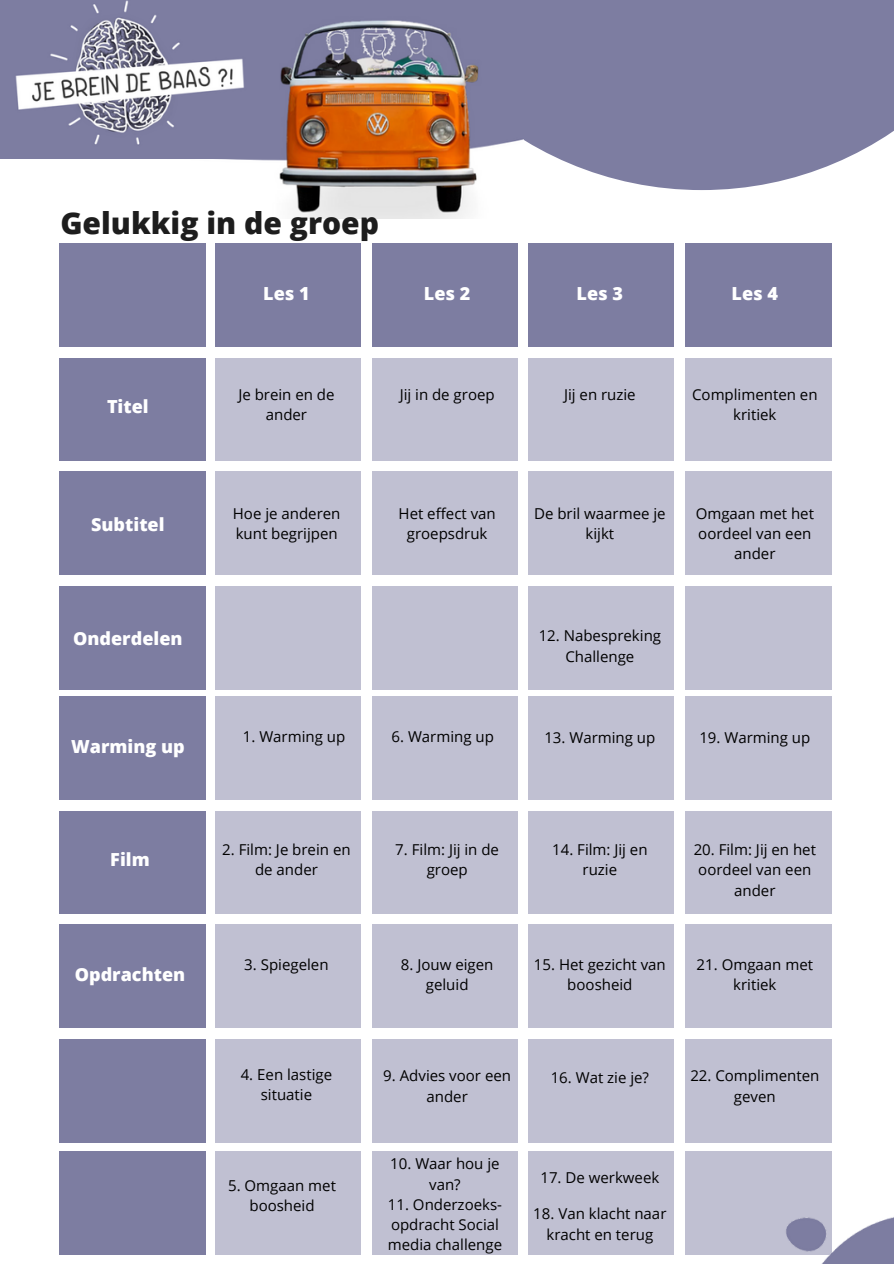
<style>
.page{position:relative;width:894px;height:1264px;background:#fff}
.page>*{position:absolute;margin:0;border:0;box-sizing:border-box;transform-origin:0 0}
.t1{font:800 30px "Open Sans";color:#1d1d1d}
.t2{font:800 18px "Open Sans";color:#fff}
.t3{font:15px/20.2px "Open Sans";color:#000;text-align:center}
</style>
<div class="page">
<div style="left:215px;top:243px;width:145px;height:103px;background:#7d7da1"></div>
<div style="left:372px;top:243px;width:145px;height:103px;background:#7d7da1"></div>
<div style="left:528px;top:243px;width:145px;height:103px;background:#7d7da1"></div>
<div style="left:685px;top:243px;width:146px;height:103px;background:#7d7da1"></div>
<div style="left:215px;top:358px;width:145px;height:102px;background:#c0c0d2"></div>
<div style="left:372px;top:358px;width:145px;height:102px;background:#c0c0d2"></div>
<div style="left:528px;top:358px;width:145px;height:102px;background:#c0c0d2"></div>
<div style="left:685px;top:358px;width:146px;height:102px;background:#c0c0d2"></div>
<div style="left:215px;top:471px;width:145px;height:104px;background:#c0c0d2"></div>
<div style="left:372px;top:471px;width:145px;height:104px;background:#c0c0d2"></div>
<div style="left:528px;top:471px;width:145px;height:104px;background:#c0c0d2"></div>
<div style="left:685px;top:471px;width:146px;height:104px;background:#c0c0d2"></div>
<div style="left:215px;top:586px;width:145px;height:104px;background:#c0c0d2"></div>
<div style="left:372px;top:586px;width:145px;height:104px;background:#c0c0d2"></div>
<div style="left:528px;top:586px;width:145px;height:104px;background:#c0c0d2"></div>
<div style="left:685px;top:586px;width:146px;height:104px;background:#c0c0d2"></div>
<svg style="left:523px;top:0;width:370px;height:190px;background:#8989a9"></svg>
<img style="left:219px;top:0;width:304px;height:218px">
<img style="left:0;top:0;width:278px;height:159px">
<div style="left:60px;top:243px;width:146px;height:103px;background:#7d7da1"></div>
<div style="left:60px;top:358px;width:146px;height:102px;background:#7d7da1"></div>
<div style="left:60px;top:471px;width:146px;height:104px;background:#7d7da1"></div>
<div style="left:60px;top:586px;width:146px;height:104px;background:#7d7da1"></div>
<div style="left:215px;top:696px;width:145px;height:103px;background:#c0c0d2"></div>
<div style="left:372px;top:696px;width:145px;height:103px;background:#c0c0d2"></div>
<div style="left:528px;top:696px;width:145px;height:103px;background:#c0c0d2"></div>
<div style="left:685px;top:696px;width:146px;height:103px;background:#c0c0d2"></div>
<div style="left:215px;top:810px;width:145px;height:103px;background:#c0c0d2"></div>
<div style="left:372px;top:810px;width:145px;height:103px;background:#c0c0d2"></div>
<div style="left:528px;top:810px;width:145px;height:103px;background:#c0c0d2"></div>
<div style="left:685px;top:810px;width:146px;height:103px;background:#c0c0d2"></div>
<div style="left:215px;top:924px;width:145px;height:104px;background:#c0c0d2"></div>
<div style="left:372px;top:924px;width:145px;height:104px;background:#c0c0d2"></div>
<div style="left:528px;top:924px;width:145px;height:104px;background:#c0c0d2"></div>
<div style="left:685px;top:924px;width:146px;height:104px;background:#c0c0d2"></div>
<div style="left:215px;top:1039px;width:145px;height:104px;background:#c0c0d2"></div>
<div style="left:372px;top:1039px;width:145px;height:104px;background:#c0c0d2"></div>
<div style="left:528px;top:1039px;width:145px;height:104px;background:#c0c0d2"></div>
<div style="left:685px;top:1039px;width:146px;height:104px;background:#c0c0d2"></div>
<div style="left:60px;top:696px;width:146px;height:103px;background:#7d7da1"></div>
<div style="left:60px;top:810px;width:146px;height:103px;background:#7d7da1"></div>
<div style="left:60px;top:924px;width:146px;height:104px;background:#7d7da1"></div>
<div style="left:60px;top:1039px;width:146px;height:104px;background:#7d7da1"></div>
<div style="left:215px;top:1151px;width:145px;height:103px;background:#c0c0d2"></div>
<div style="left:372px;top:1151px;width:145px;height:103px;background:#c0c0d2"></div>
<div style="left:528px;top:1151px;width:145px;height:103px;background:#c0c0d2"></div>
<div style="left:685px;top:1151px;width:146px;height:103px;background:#c0c0d2"></div>
<img style="left:763px;top:1214px;width:130px;height:49px">
<div style="left:60px;top:1151px;width:146px;height:103px;background:#7d7da1"></div>
<svg style="left:864px;top:1239px;width:29px;height:24px"></svg>
<p class="t1" style="left:60px;top:202px;width:320px">Gelukkig in de groep</p>
<p class="t2" style="left:107px;top:394px;width:43px">Titel</p>
<p class="t2" style="left:91px;top:512px;width:75px">Subtitel</p>
<p class="t2" style="left:73px;top:625px;width:111px">Onderdelen</p>
<p class="t2" style="left:71px;top:734px;width:115px">Warming up</p>
<p class="t2" style="left:110px;top:847px;width:41px">Film</p>
<p class="t2" style="left:75px;top:961px;width:112px">Opdrachten</p>
<p class="t2" style="left:263px;top:281px;width:48px">Les 1</p>
<p class="t2" style="left:424px;top:281px;width:48px">Les 2</p>
<p class="t2" style="left:576px;top:281px;width:48px">Les 3</p>
<p class="t2" style="left:731px;top:281px;width:48px">Les 4</p>
<p class="t3" style="left:238px;top:384px;width:98px">Je brein en de ander</p>
<p class="t3" style="left:399px;top:384px;width:96px">Jij in de groep</p>
<p class="t3" style="left:564px;top:384px;width:73px">Jij en ruzie</p>
<p class="t3" style="left:692px;top:384px;width:127px">Complimenten en kritiek</p>
<p class="t3" style="left:233px;top:503px;width:109px;text-align:left">Hoe je anderen kunt begrijpen</p>
<p class="t3" style="left:398px;top:503px;width:99px">Het effect van groepsdruk</p>
<p class="t3" style="left:534px;top:503px;width:133px">De bril waarmee je kijkt</p>
<p class="t3" style="left:695px;top:503px;width:120px">Omgaan met het oordeel van een ander</p>
<p class="t3" style="left:538px;top:625px;width:124px">12. Nabespreking<br>Challenge</p>
<p class="t3" style="left:243px;top:726px;width:104px">1. Warming up</p>
<p class="t3" style="left:544px;top:727px;width:112px">13. Warming up</p>
<p class="t3" style="left:391px;top:726px;width:104px">6. Warming up</p>
<p class="t3" style="left:699px;top:727px;width:112px">19. Warming up</p>
<p class="t3" style="left:222px;top:839px;width:130px">2. Film: Je brein en de ander</p>
<p class="t3" style="left:395px;top:839px;width:105px">7. Film: Jij in de groep</p>
<p class="t3" style="left:552px;top:839px;width:97px">14. Film: Jij en ruzie</p>
<p class="t3" style="left:693px;top:839px;width:124px">20. Film: Jij en het oordeel van een ander</p>
<p class="t3" style="left:244px;top:953px;width:86px">3. Spiegelen</p>
<p class="t3" style="left:401px;top:953px;width:94px">8. Jouw eigen geluid</p>
<p class="t3" style="left:533px;top:953px;width:133px">15. Het gezicht van boosheid</p>
<p class="t3" style="left:696px;top:953px;width:118px">21. Omgaan met kritiek</p>
<p class="t3" style="left:241px;top:1063px;width:93px">4. Een lastige situatie</p>
<p class="t3" style="left:228px;top:1174px;width:109px">5. Omgaan met boosheid</p>
<p class="t3" style="left:383px;top:1065px;width:129px">9. Advies voor een ander</p>
<p class="t3" style="left:690px;top:1065px;width:130px">22. Complimenten geven</p>
<p class="t3" style="left:550px;top:1066px;width:100px">16. Wat zie je?</p>
<p class="t3" style="left:390px;top:1153px;width:111px">10. Waar hou je van?</p>
<p class="t3" style="left:388px;top:1193px;width:116px">11. Onderzoeks-</p>
<p class="t3" style="left:388px;top:1214px;width:116px;text-align:left">opdracht Social media challenge</p>
<p class="t3" style="left:540px;top:1167px;width:120px">17. De werkweek</p>
<p class="t3" style="left:533px;top:1203px;width:135px">18. Van klacht naar kracht en terug</p>
<p class="t3" style="left:584px;top:1204px;width:32px">Sam</p>
</div>
